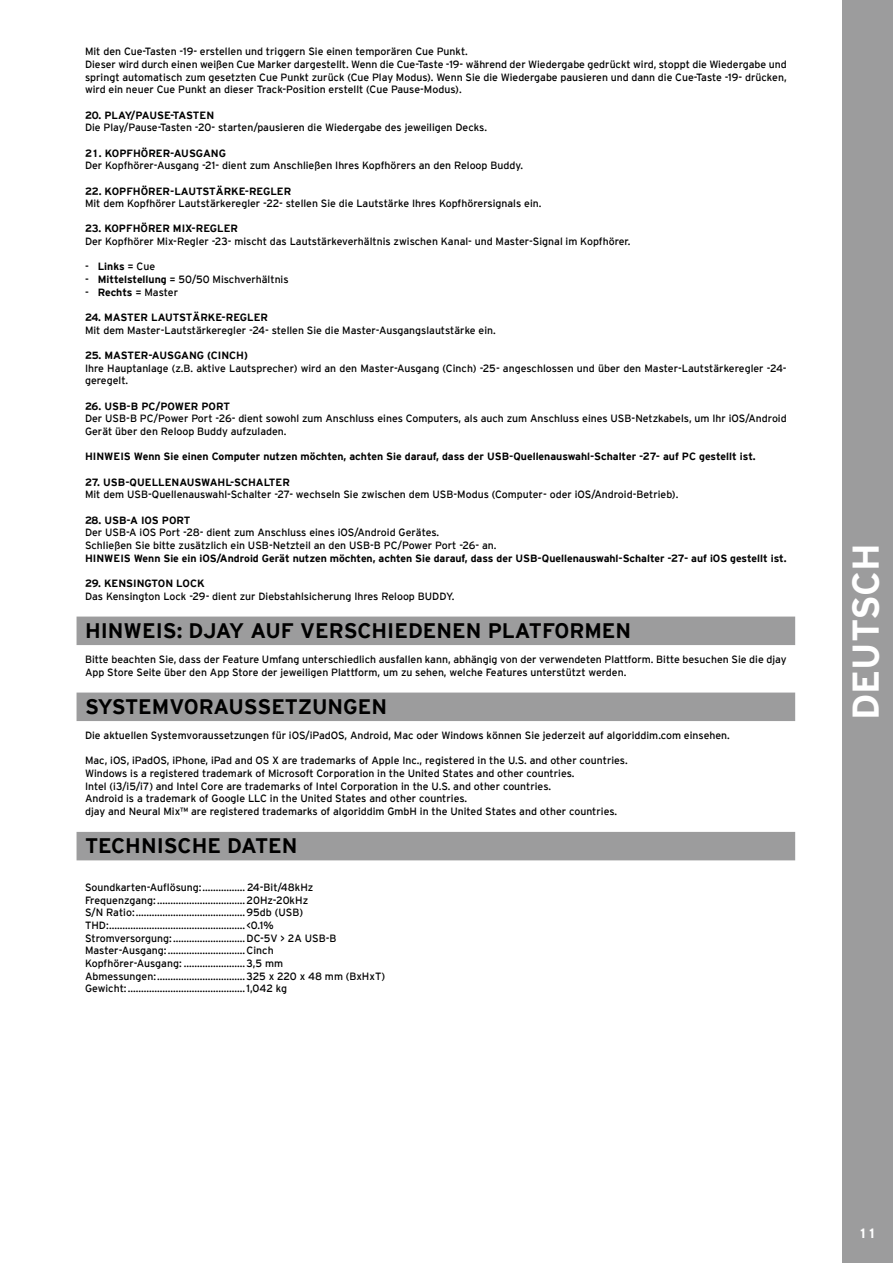
<style>
.page{position:relative;width:893px;height:1263px;background:#fff}
.page>*{position:absolute;margin:0;border:0;box-sizing:border-box;transform-origin:0 0}
.t1{font:700 37.2px "Interstate";color:#fff}
.t2{font:700 21px "Interstate";color:#000}
.t3{font:700 13.5px "Interstate";color:#fff}
.t4{font:10.5px/12.6px "Interstate";color:#000}
.t5{font:700 10.5px "Interstate";color:#000}
.t6{font:700 10.5px "Interstate";letter-spacing:-.02em;color:#000}
.s1{font-weight:700}
</style>
<div class="page">
<div style="left:842px;top:0;width:51px;height:1263px;background:#9c9c9d"></div>
<div style="left:77px;top:616px;width:718px;height:29px;background:#9c9c9d"></div>
<div style="left:77px;top:692px;width:718px;height:29px;background:#9c9c9d"></div>
<div style="left:77px;top:832px;width:718px;height:28px;background:#9c9c9d"></div>
<p class="t4" style="left:85px;top:45px;width:703px">Mit den Cue-Tasten -19- erstellen und triggern Sie einen temporären Cue Punkt.<br>Dieser wird durch einen weißen Cue Marker dargestellt. Wenn die Cue-Taste -19- während der Wiedergabe gedrückt wird, stoppt die Wiedergabe und springt automatisch zum gesetzten Cue Punkt zurück (Cue Play Modus). Wenn Sie die Wiedergabe pausieren und dann die Cue-Taste -19- drücken, wird ein neuer Cue Punkt an dieser Track-Position erstellt (Cue Pause-Modus).</p>
<p class="t6" style="left:85px;top:109px;width:131px">20. PLAY/PAUSE-TASTEN</p>
<p class="t4" style="left:85px;top:121px;width:403px">Die Play/Pause-Tasten -20- starten/pausieren die Wiedergabe des jeweiligen Decks.</p>
<p class="t5" style="left:85px;top:147px;width:143px">21. KOPFHÖRER-AUSGANG</p>
<p class="t4" style="left:85px;top:159px;width:439px">Der Kopfhörer-Ausgang -21- dient zum Anschließen Ihres Kopfhörers an den Reloop Buddy.</p>
<p class="t5" style="left:85px;top:185px;width:208px">22. KOPFHÖRER-LAUTSTÄRKE-REGLER</p>
<p class="t4" style="left:85px;top:197px;width:458px">Mit dem Kopfhörer Lautstärkeregler -22- stellen Sie die Lautstärke Ihres Kopfhörersignals ein.</p>
<p class="t5" style="left:85px;top:223px;width:154px">23. KOPFHÖRER MIX-REGLER</p>
<p class="t4" style="left:85px;top:235px;width:547px">Der Kopfhörer Mix-Regler -23- mischt das Lautstärkeverhältnis zwischen Kanal- und Master-Signal im Kopfhörer.</p>
<p class="t4" style="left:85px;top:260px;width:72px">- <span class="s1">Links</span> = Cue</p>
<p class="t4" style="left:85px;top:273px;width:205px">- <span class="s1">Mittelstellung</span> = 50/50 Mischverhältnis</p>
<p class="t4" style="left:85px;top:286px;width:95px">- <span class="s1">Rechts</span> = Master</p>
<p class="t5" style="left:85px;top:312px;width:184px">24. MASTER LAUTSTÄRKE-REGLER</p>
<p class="t4" style="left:85px;top:324px;width:412px">Mit dem Master-Lautstärkeregler -24- stellen Sie die Master-Ausgangslautstärke ein.</p>
<p class="t5" style="left:85px;top:350px;width:164px">25. MASTER-AUSGANG (CINCH)</p>
<p class="t4" style="left:85px;top:362px;width:703px">Ihre Hauptanlage (z.B. aktive Lautsprecher) wird an den Master-Ausgang (Cinch) -25- angeschlossen und über den Master-Lautstärkeregler -24- geregelt.</p>
<p class="t5" style="left:85px;top:400px;width:146px">26. USB-B PC/POWER PORT</p>
<p class="t4" style="left:85px;top:412px;width:703px">Der USB-B PC/Power Port -26- dient sowohl zum Anschluss eines Computers, als auch zum Anschluss eines USB-Netzkabels, um Ihr iOS/Android<br>Gerät über den Reloop Buddy aufzuladen.</p>
<p class="t5" style="left:85px;top:451px;width:672px">HINWEIS Wenn Sie einen Computer nutzen möchten, achten Sie darauf, dass der USB-Quellenauswahl-Schalter -27- auf PC gestellt ist.</p>
<p class="t5" style="left:85px;top:476px;width:206px">27. USB-QUELLENAUSWAHL-SCHALTER</p>
<p class="t4" style="left:85px;top:488px;width:595px">Mit dem USB-Quellenauswahl-Schalter -27- wechseln Sie zwischen dem USB-Modus (Computer- oder iOS/Android-Betrieb).</p>
<p class="t5" style="left:85px;top:514px;width:107px">28. USB-A IOS PORT</p>
<p class="t4" style="left:85px;top:526px;width:413px">Der USB-A iOS Port -28- dient zum Anschluss eines iOS/Android Gerätes.<br>Schließen Sie bitte zusätzlich ein USB-Netzteil an den USB-B PC/Power Port -26- an.</p>
<p class="t5" style="left:85px;top:552px;width:703px">HINWEIS Wenn Sie ein iOS/Android Gerät nutzen möchten, achten Sie darauf, dass der USB-Quellenauswahl-Schalter -27- auf iOS gestellt ist.</p>
<p class="t5" style="left:85px;top:577px;width:121px">29. KENSINGTON LOCK</p>
<p class="t4" style="left:85px;top:590px;width:371px">Das Kensington Lock -29- dient zur Diebstahlsicherung Ihres Reloop BUDDY.</p>
<h2 class="t2" style="left:85px;top:619px;width:548px">HINWEIS: DJAY AUF VERSCHIEDENEN PLATFORMEN</h2>
<p class="t4" style="left:85px;top:653px;width:703px">Bitte beachten Sie, dass der Feature Umfang unterschiedlich ausfallen kann, abhängig von der verwendeten Plattform. Bitte besuchen Sie die djay<br>App Store Seite über den App Store der jeweiligen Plattform, um zu sehen, welche Features unterstützt werden.</p>
<h2 class="t2" style="left:85px;top:695px;width:304px">SYSTEMVORAUSSETZUNGEN</h2>
<p class="t4" style="left:85px;top:729px;width:646px">Die aktuellen Systemvoraussetzungen für iOS/iPadOS, Android, Mac oder Windows können Sie jederzeit auf algoriddim.com einsehen.</p>
<p class="t4" style="left:85px;top:754px;width:544px">Mac, iOS, iPadOS, iPhone, iPad and OS X are trademarks of Apple Inc., registered in the U.S. and other countries.<br>Windows is a registered trademark of Microsoft Corporation in the United States and other countries.<br>Intel (i3/i5/i7) and Intel Core are trademarks of Intel Corporation in the U.S. and other countries.<br>Android is a trademark of Google LLC in the United States and other countries.<br>djay and Neural Mix™ are registered trademarks of algoriddim GmbH in the United States and other countries.</p>
<h2 class="t2" style="left:85px;top:834px;width:214px">TECHNISCHE DATEN</h2>
<p class="t4" style="left:85px;top:881px;width:302px">Soundkarten-Auflösung:................ 24-Bit/48kHz Frequenzgang:.................................20Hz-20kHz<br>S/N Ratio:.........................................95db (USB)<br>THD:................................................... &lt;0.1% Stromversorgung:...........................DC-5V &gt; 2A USB-B Master-Ausgang:.............................Cinch<br>Kopfhörer-Ausgang: .......................3,5 mm Abmessungen:.................................325 x 220 x 48 mm (BxHxT)<br>Gewicht:............................................1,042 kg</p>
<h1 class="t1" style="left:845px;top:720px;width:179px;rotate:-90deg">DEUTSCH</h1>
<p class="t3" style="left:858px;top:1225px;width:19px">11</p>
</div>
